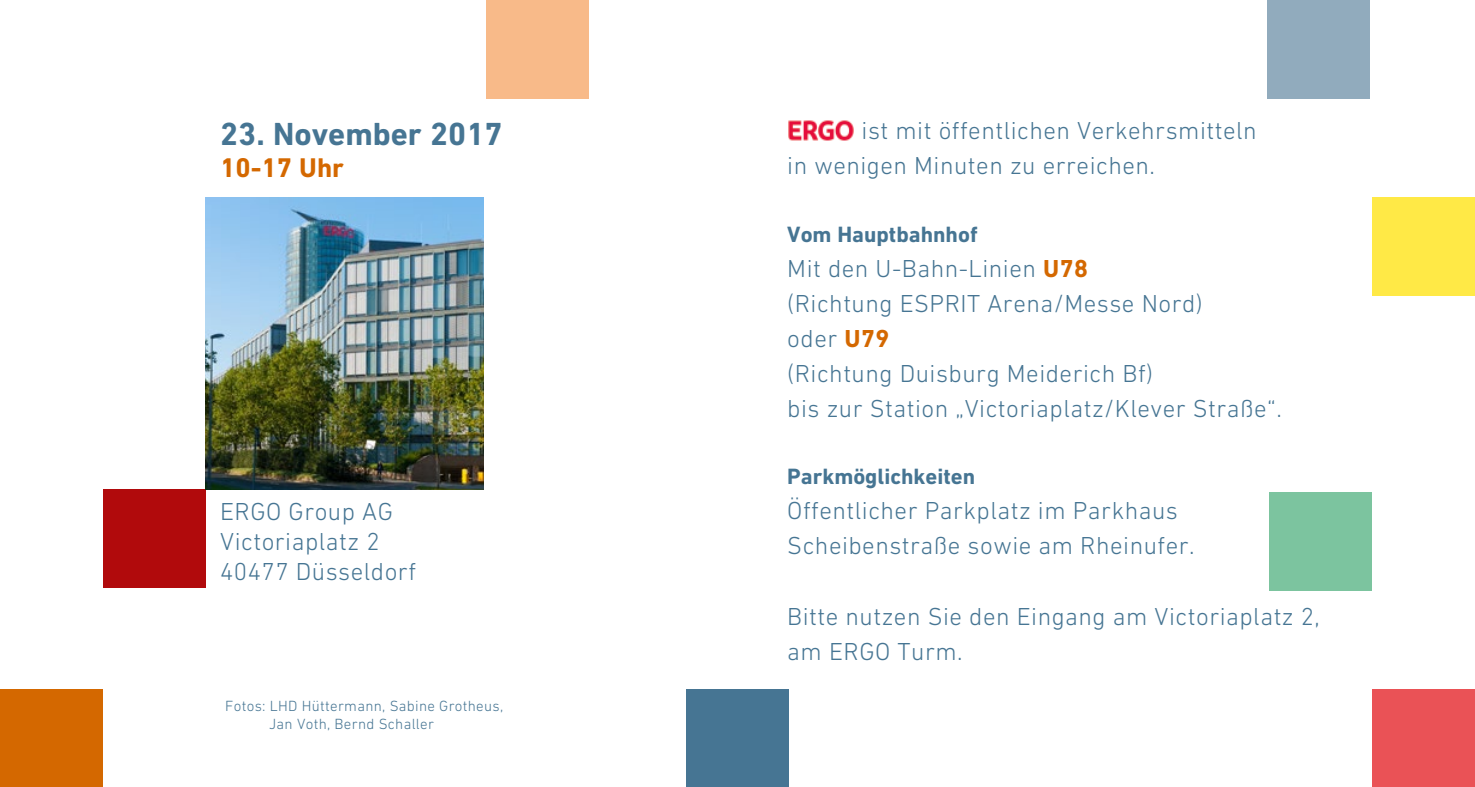
<style>
.page{position:relative;width:1475px;height:787px;background:#fff}
.page>*{position:absolute;margin:0;border:0;box-sizing:border-box;transform-origin:0 0}
.subhead{font:700 32.5px "DIN Next LT Pro";color:#467593}
.subhead-2{font:700 27.5px "DIN Next LT Pro";color:#d46800}
.t1{font:300 25px/35px "DIN Next LT Pro";letter-spacing:.02em;color:#467593}
.subhead-3{font:700 22.5px "DIN Next LT Pro";color:#467593}
.t2{font:300 15px "DIN Next LT Pro";letter-spacing:.02em;color:#467593}
.s1{font-weight:700;color:#d46800}
</style>
<div class="page">
<div style="left:1371px;top:197px;width:103px;height:98px;background:#ffe946"></div>
<div style="left:103px;top:489px;width:102px;height:98px;background:#b10a0c"></div>
<div style="left:686px;top:689px;width:102px;height:98px;background:#467593"></div>
<div style="left:0;top:689px;width:102px;height:98px;background:#d46800"></div>
<div style="left:1269px;top:492px;width:102px;height:98px;background:#7cc49f"></div>
<div style="left:1371px;top:689px;width:103px;height:98px;background:#ea5256"></div>
<div style="left:1267px;top:1px;width:102px;height:98px;background:#91abbd"></div>
<div style="left:486px;top:0;width:102px;height:98px;background:#f8ba89"></div>
<img style="left:205px;top:198px;width:279px;height:291px">
<img style="left:788px;top:120px;width:66px;height:20px">
<p class="subhead" style="left:220px;top:115px;width:284px">23. November 2017</p>
<p class="subhead-2" style="left:220px;top:152px;width:125px">10-17 Uhr</p>
<p class="t1" style="left:220px;top:496px;width:197px;line-height:30px">ERGO Group AG<br>Victoriaplatz 2<br>40477 Düsseldorf</p>
<p class="t2" style="left:225px;top:697px;width:279px">Fotos: LHD Hüttermann, Sabine Grotheus,</p>
<p class="t2" style="left:269px;top:715px;width:166px">Jan Voth, Bernd Schaller</p>
<p class="t1" style="left:787px;top:113px;width:471px;text-indent:74px">ist mit öffentlichen Verkehrsmitteln in wenigen Minuten zu erreichen.</p>
<p class="subhead-3" style="left:787px;top:221px;width:192px">Vom Hauptbahnhof</p>
<p class="t1" style="left:787px;top:250px;width:496px">Mit den U-Bahn-Linien <span class="s1">U78<br></span>(Richtung ESPRIT Arena/Messe Nord)<br>oder <span class="s1">U79<br></span>(Richtung Duisburg Meiderich Bf)<br>bis zur Station „Victoriaplatz/Klever Straße“.</p>
<p class="subhead-3" style="left:787px;top:463px;width:189px">Parkmöglichkeiten</p>
<p class="t1" style="left:787px;top:493px;width:409px">Öffentlicher Parkplatz im Parkhaus<br>Scheibenstraße sowie am Rheinufer.</p>
<p class="t1" style="left:787px;top:598px;width:534px">Bitte nutzen Sie den Eingang am Victoriaplatz 2, am ERGO Turm.</p>
</div>
